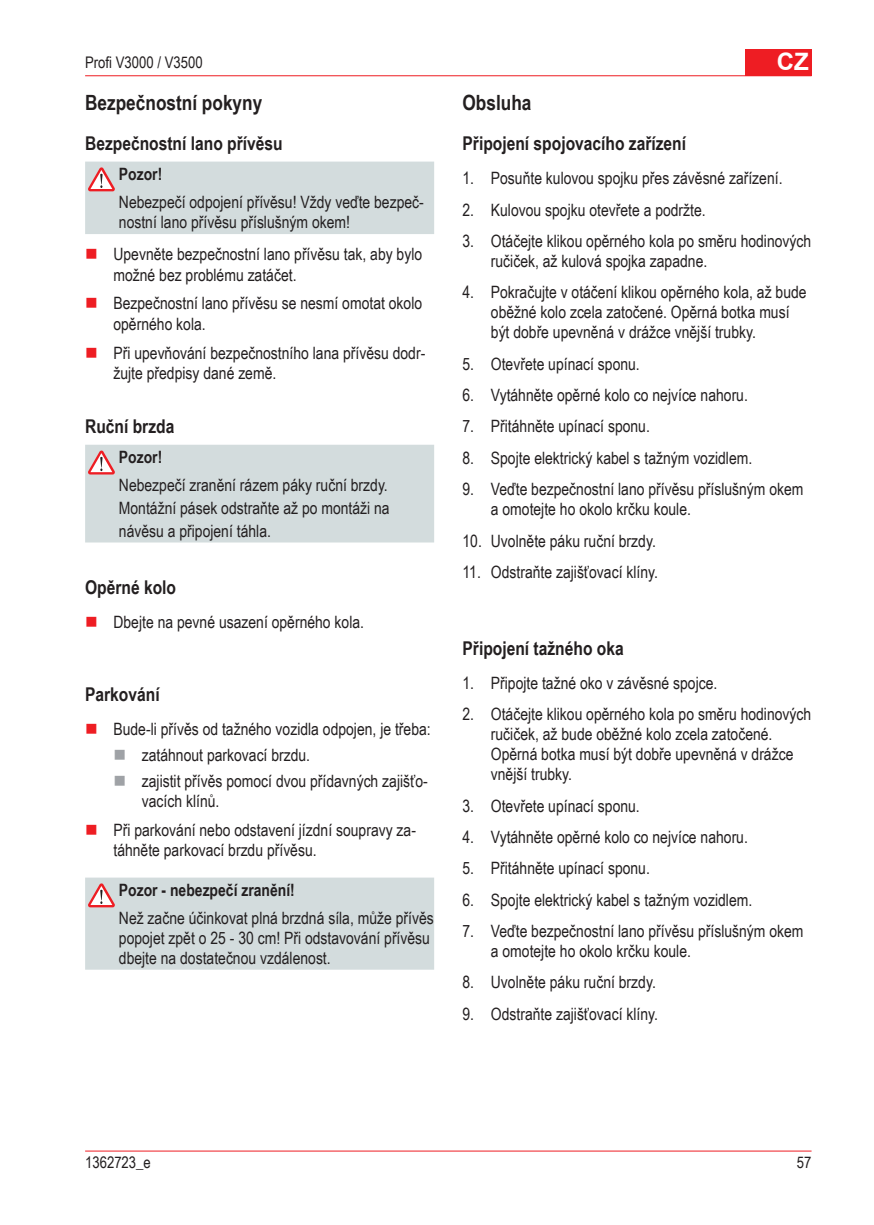
<style>
.page{position:relative;width:874px;height:1225px;background:#fff}
.page>*{position:absolute;margin:0;border:0;box-sizing:border-box;transform-origin:0 0}
.t1{font:700 24px "Arial";color:#fff}
.t2{font:700 21px "Arial Narrow";color:#231f20}
.t3{font:700 19px "Arial Narrow";color:#231f20}
.t4{font:17px/20px "Arial Narrow";color:#231f20}
.t5{font:700 17px "Arial Narrow";color:#231f20}
.t6{font:16px "Arial Narrow";color:#231f20}
</style>
<div class="page">
<div style="left:744px;top:49px;width:67px;height:27px;background:#ee1d23"></div>
<hr style="left:85px;top:1150px;width:726px;height:1px;background:#ee1d23">
<hr style="left:85px;top:75px;width:726px;height:1px;background:#ee1d23">
<div style="left:85px;top:162px;width:349px;height:72px;background:#d3dcdd"></div>
<div style="left:85px;top:445px;width:349px;height:97px;background:#d3dcdd"></div>
<div style="left:85px;top:877px;width:349px;height:92px;background:#d3dcdd"></div>
<p class="t6" style="left:85px;top:50px;width:119px">Profi V3000 / V3500</p>
<p class="t2" style="left:85px;top:87px;width:179px">Bezpečnostní pokyny</p>
<p class="t3" style="left:85px;top:129px;width:199px">Bezpečnostní lano přívěsu</p>
<p class="t5" style="left:119px;top:161px;width:45px">Pozor!</p>
<p class="t4" style="left:119px;top:191px;width:306px">Nebezpečí odpojení přívěsu! Vždy veďte bezpeč&shy;nostní lano přívěsu příslušným okem!</p>
<p class="t4" style="left:113px;top:243px;width:310px">Upevněte bezpečnostní lano přívěsu tak, aby bylo možné bez problému zatáčet.</p>
<p class="t4" style="left:113px;top:293px;width:310px">Bezpečnostní lano přívěsu se nesmí omotat okolo opěrného kola.</p>
<p class="t4" style="left:113px;top:342px;width:313px">Při upevňování bezpečnostního lana přívěsu dodr&shy;žujte předpisy dané země.</p>
<p class="t3" style="left:85px;top:412px;width:91px">Ruční brzda</p>
<p class="t5" style="left:119px;top:444px;width:45px">Pozor!</p>
<p class="t4" style="left:119px;top:473px;width:272px;line-height:22.8px;text-align:justify">Nebezpečí zranění rázem páky ruční brzdy.<br>Montážní pásek odstraňte až po montáži na návěsu a připojení táhla.</p>
<p class="t3" style="left:85px;top:573px;width:92px">Opěrné kolo</p>
<p class="t4" style="left:113px;top:612px;width:252px">Dbejte na pevné usazení opěrného kola.</p>
<p class="t3" style="left:85px;top:679px;width:76px">Parkování</p>
<p class="t4" style="left:142px;top:716px;width:290px;line-height:25.6px;text-indent:-28px">Bude-li přívěs od tažného vozidla odpojen, je třeba: zatáhnout parkovací brzdu.<br>zajistit přívěs pomocí dvou přídavných zajišťo-</p>
<p class="t4" style="left:113px;top:785px;width:304px;line-height:28.8px;text-indent:28px">vacích klínů.<br>Při parkování nebo odstavení jízdní soupravy za-</p>
<p class="t4" style="left:113px;top:839px;width:205px">táhněte parkovací brzdu přívěsu.</p>
<p class="t5" style="left:119px;top:877px;width:177px">Pozor - nebezpečí zranění!</p>
<p class="t4" style="left:119px;top:907px;width:316px">Než začne účinkovat plná brzdná síla, může přívěs popojet zpět o 25 - 30 cm! Při odstavování přívěsu dbejte na dostatečnou vzdálenost.</p>
<h1 class="t1" style="left:776px;top:46px;width:33px">CZ</h1>
<p class="t2" style="left:462px;top:87px;width:70px">Obsluha</p>
<p class="t3" style="left:462px;top:129px;width:225px">Připojení spojovacího zařízení</p>
<p class="t4" style="left:462px;top:168px;width:321px">1. Posuňte kulovou spojku přes závěsné zařízení.</p>
<p class="t4" style="left:462px;top:199px;width:244px">2. Kulovou spojku otevřete a podržte.</p>
<p class="t4" style="left:490px;top:230px;width:322px;text-indent:-28px">3. Otáčejte klikou opěrného kola po směru hodinových ručiček, až kulová spojka zapadne.</p>
<p class="t4" style="left:490px;top:282px;width:317px;text-indent:-28px">4. Pokračujte v otáčení klikou opěrného kola, až bude oběžné kolo zcela zatočené. Opěrná botka musí být dobře upevněná v drážce vnější trubky.</p>
<p class="t4" style="left:462px;top:353px;width:179px">5. Otevřete upínací sponu.</p>
<p class="t4" style="left:462px;top:384px;width:287px">6. Vytáhněte opěrné kolo co nejvíce nahoru.</p>
<p class="t4" style="left:462px;top:416px;width:189px">7. Přitáhněte upínací sponu.</p>
<p class="t4" style="left:462px;top:447px;width:291px">8. Spojte elektrický kabel s tažným vozidlem.</p>
<p class="t4" style="left:490px;top:478px;width:314px;text-indent:-28px">9. Veďte bezpečnostní lano přívěsu příslušným okem a omotejte ho okolo krčku koule.</p>
<p class="t4" style="left:462px;top:530px;width:195px">10. Uvolněte páku ruční brzdy.</p>
<p class="t4" style="left:462px;top:561px;width:197px">11. Odstraňte zajišťovací klíny.</p>
<p class="t3" style="left:462px;top:634px;width:163px">Připojení tažného oka</p>
<p class="t4" style="left:462px;top:672px;width:256px">1. Připojte tažné oko v závěsné spojce.</p>
<p class="t4" style="left:490px;top:703px;width:322px;text-indent:-28px">2. Otáčejte klikou opěrného kola po směru hodinových ručiček, až bude oběžné kolo zcela zatočené.<br>Opěrná botka musí být dobře upevněná v drážce vnější trubky.</p>
<p class="t4" style="left:462px;top:795px;width:179px">3. Otevřete upínací sponu.</p>
<p class="t4" style="left:462px;top:826px;width:287px">4. Vytáhněte opěrné kolo co nejvíce nahoru.</p>
<p class="t4" style="left:462px;top:857px;width:189px">5. Přitáhněte upínací sponu.</p>
<p class="t4" style="left:462px;top:889px;width:291px">6. Spojte elektrický kabel s tažným vozidlem.</p>
<p class="t4" style="left:490px;top:920px;width:314px;text-indent:-28px">7. Veďte bezpečnostní lano přívěsu příslušným okem a omotejte ho okolo krčku koule.</p>
<p class="t4" style="left:462px;top:971px;width:195px">8. Uvolněte páku ruční brzdy.</p>
<p class="t4" style="left:462px;top:1003px;width:197px">9. Odstraňte zajišťovací klíny.</p>
<p class="t6" style="left:85px;top:1150px;width:67px">1362723_e</p>
<p class="t6" style="left:796px;top:1150px;width:16px">57</p>
</div>
